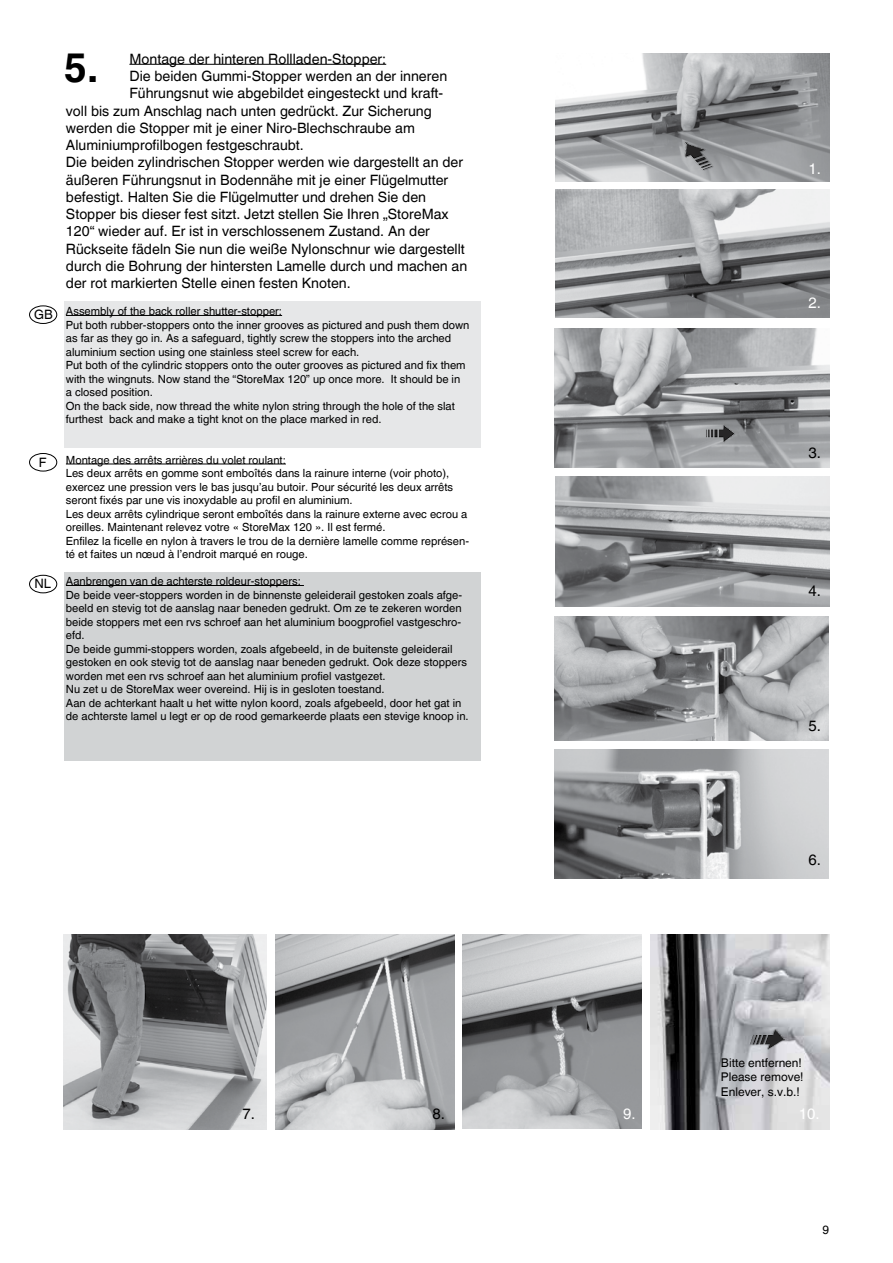
<style>
.page{position:relative;width:893px;height:1263px;background:#fff}
.page>*{position:absolute;margin:0;border:0;box-sizing:border-box;transform-origin:0 0}
.t1{font:700 40.5px "Helvetica World";color:#000}
.t2{font:15px "Helvetica World";color:#000}
.t3{font:15px "Helvetica World";color:#fff}
.t4{font:14.25px "Helvetica World";color:#000}
.t5{font:12.9px "Helvetica World";color:#000}
.t6{font:12px/14.4px "Helvetica World";color:#000}
.t7{font:11.25px/13.5px "Helvetica World";color:#000}
</style>
<div class="page">
<div style="left:64px;top:302px;width:416px;height:146px;background:#e6e7e8"></div>
<div style="left:64px;top:572px;width:416px;height:188px;background:#d1d3d4"></div>
<div style="left:29px;top:306px;width:28px;height:18px;border:1px solid #000;border-radius:50%"></div>
<div style="left:29px;top:453px;width:28px;height:18px;border:1px solid #000;border-radius:50%"></div>
<div style="left:29px;top:575px;width:28px;height:18px;border:1px solid #000;border-radius:50%"></div>
<hr style="left:129px;top:64px;width:257px;height:1px;background:#000">
<hr style="left:66px;top:315px;width:216px;height:1px;background:#000">
<hr style="left:66px;top:464px;width:220px;height:1px;background:#000">
<hr style="left:66px;top:585px;width:238px;height:1px;background:#000">
<img style="left:555px;top:53px;width:274px;height:129px">
<img style="left:555px;top:190px;width:274px;height:127px">
<img style="left:555px;top:477px;width:274px;height:129px">
<img style="left:554px;top:328px;width:275px;height:140px">
<img style="left:676px;top:134px;width:54px;height:47px">
<img style="left:554px;top:617px;width:274px;height:123px">
<img style="left:554px;top:749px;width:274px;height:130px">
<img style="left:64px;top:934px;width:203px;height:195px">
<img style="left:651px;top:934px;width:178px;height:195px">
<img style="left:275px;top:934px;width:179px;height:195px">
<img style="left:462px;top:934px;width:179px;height:194px">
<img style="left:691px;top:419px;width:43px;height:24px">
<img style="left:742px;top:1029px;width:47px;height:32px">
<p class="t5" style="left:34px;top:307px;width:20px">GB</p>
<p class="t5" style="left:39px;top:455px;width:9px">F</p>
<p class="t5" style="left:34px;top:576px;width:18px">NL</p>
<p class="t4" style="left:129px;top:51px;width:258px">Montage der hinteren Rollladen-Stopper:</p>
<p class="t4" style="left:129px;top:68px;width:319px">Die beiden Gummi-Stopper werden an der inneren</p>
<p class="t4" style="left:129px;top:85px;width:315px">Führungsnut wie abgebildet eingesteckt und kraft-</p>
<p class="t4" style="left:66px;top:102px;width:367px">voll bis zum Anschlag nach unten gedrückt. Zur Sicherung</p>
<p class="t4" style="left:66px;top:120px;width:350px">werden die Stopper mit je einer Niro-Blechschraube am</p>
<p class="t4" style="left:66px;top:137px;width:239px">Aluminiumprofilbogen festgeschraubt.</p>
<p class="t4" style="left:66px;top:154px;width:399px">Die beiden zylindrischen Stopper werden wie dargestellt an der</p>
<p class="t4" style="left:66px;top:171px;width:384px">äußeren Führungsnut in Bodennähe mit je einer Flügelmutter</p>
<p class="t4" style="left:66px;top:189px;width:362px">befestigt. Halten Sie die Flügelmutter und drehen Sie den</p>
<p class="t4" style="left:66px;top:206px;width:384px">Stopper bis dieser fest sitzt. Jetzt stellen Sie Ihren „StoreMax</p>
<p class="t4" style="left:66px;top:223px;width:365px">120“ wieder auf. Er ist in verschlossenem Zustand. An der</p>
<p class="t4" style="left:66px;top:240px;width:400px">Rückseite fädeln Sie nun die weiße Nylonschnur wie dargestellt</p>
<p class="t4" style="left:66px;top:258px;width:403px">durch die Bohrung der hintersten Lamelle durch und machen an</p>
<p class="t4" style="left:66px;top:275px;width:286px">der rot markierten Stelle einen festen Knoten.</p>
<p class="t7" style="left:66px;top:304px;width:405px">Assembly of the back roller shutter-stopper:<br>Put both rubber-stoppers onto the inner grooves as pictured and push them down as far as they go in. As a safeguard, tightly screw the stoppers into the arched aluminium section using one stainless steel screw for each.<br>Put both of the cylindric stoppers onto the outer grooves as pictured and fix them with the wingnuts. Now stand the “StoreMax 120” up once more. It should be in<br>a closed position.<br>On the back side, now thread the white nylon string through the hole of the slat furthest back and make a tight knot on the place marked in red.</p>
<p class="t7" style="left:66px;top:453px;width:405px">Montage des arrêts arrières du volet roulant:<br>Les deux arrêts en gomme sont emboîtés dans la rainure interne (voir photo), exercez une pression vers le bas jusqu’au butoir. Pour sécurité les deux arrêts seront fixés par une vis inoxydable au profil en aluminium.<br>Les deux arrêts cylindrique seront emboîtés dans la rainure externe avec ecrou a oreilles. Maintenant relevez votre « StoreMax 120 ». Il est fermé.<br>Enfilez la ficelle en nylon à travers le trou de la dernière lamelle comme représen&shy;té et faites un nœud à l’endroit marqué en rouge.</p>
<p class="t7" style="left:66px;top:574px;width:404px">Aanbrengen van de achterste roldeur-stoppers:<br>De beide veer-stoppers worden in de binnenste geleiderail gestoken zoals afge&shy;beeld en stevig tot de aanslag naar beneden gedrukt. Om ze te zekeren worden beide stoppers met een rvs schroef aan het aluminium boogprofiel vastgeschro&shy;efd.<br>De beide gummi-stoppers worden, zoals afgebeeld, in de buitenste geleiderail gestoken en ook stevig tot de aanslag naar beneden gedrukt. Ook deze stoppers worden met een rvs schroef aan het aluminium profiel vastgezet.<br>Nu zet u de StoreMax weer overeind. Hij is in gesloten toestand.<br>Aan de achterkant haalt u het witte nylon koord, zoals afgebeeld, door het gat in de achterste lamel u legt er op de rood gemarkeerde plaats een stevige knoop in.</p>
<h1 class="t1" style="left:64px;top:45px;width:36px">5.</h1>
<h2 class="t3" style="left:808px;top:160px;width:14px">1.</h2>
<h2 class="t3" style="left:808px;top:294px;width:14px">2.</h2>
<h2 class="t2" style="left:808px;top:444px;width:14px">3.</h2>
<h2 class="t2" style="left:808px;top:582px;width:14px">4.</h2>
<h2 class="t2" style="left:808px;top:717px;width:14px">5.</h2>
<h2 class="t2" style="left:808px;top:851px;width:14px">6.</h2>
<p class="t6" style="left:721px;top:1055px;width:84px">Bitte entfernen!<br>Please remove!<br>Enlever, s.v.b.!</p>
<h2 class="t2" style="left:242px;top:1105px;width:14px">7.</h2>
<h2 class="t2" style="left:432px;top:1105px;width:14px">8.</h2>
<h2 class="t3" style="left:623px;top:1105px;width:14px">9.</h2>
<h2 class="t3" style="left:799px;top:1105px;width:22px">10.</h2>
<p class="t6" style="left:822px;top:1223px;width:8px">9</p>
</div>
